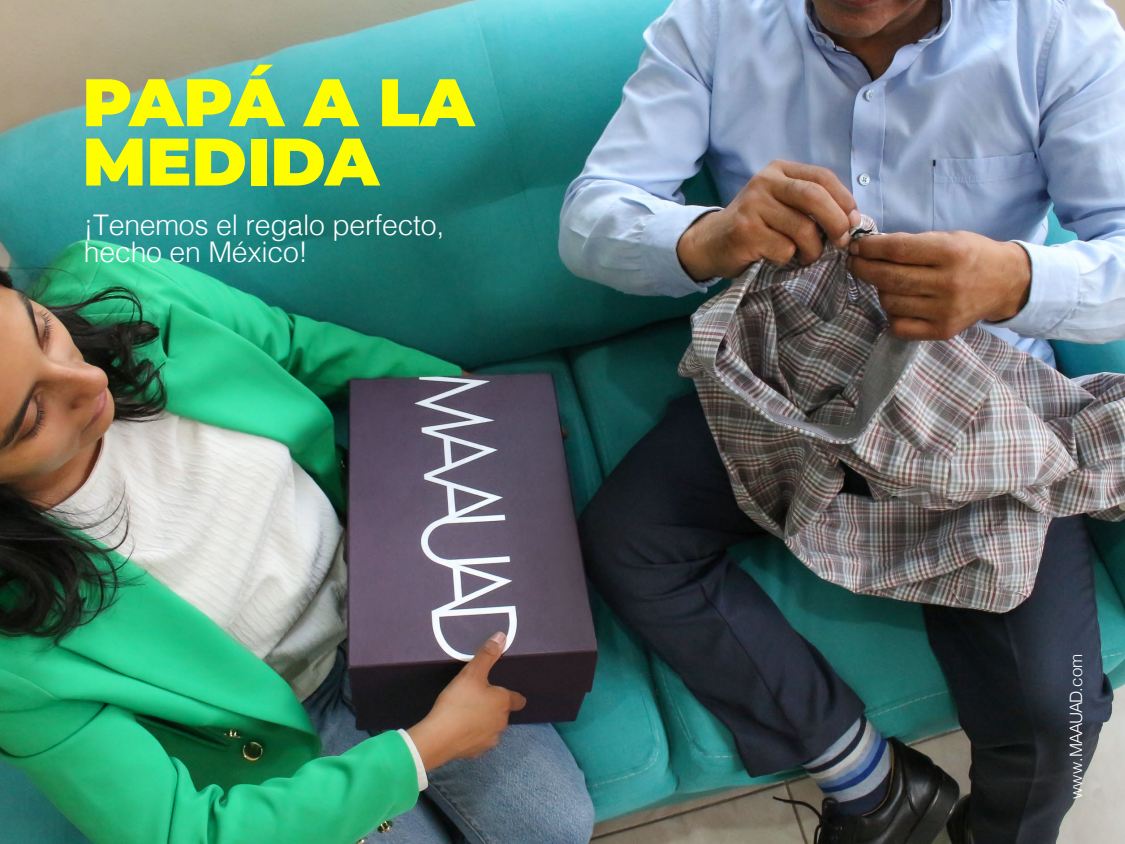
<style>
.page{position:relative;width:1125px;height:844px;background:#fff}
.page>*{position:absolute;margin:0;border:0;box-sizing:border-box;transform-origin:0 0}
.t1{font:900 67.05px/59.3px "Montserrat";color:#fffe00}
.t2{font:300 28.42px/27.8px "Helvetica";letter-spacing:-.01em;color:#fff}
.t3{font:300 17.02px "Helvetica";letter-spacing:-.065em;color:#fff}
</style>
<div class="page">
<img style="left:0;top:0;width:1125px;height:844px">
<h1 class="t1" style="left:82px;top:68px;width:393px">PAPÁ A LA<br>MEDIDA</h1>
<p class="t2" style="left:84px;top:209px;width:362px">¡Tenemos el regalo perfecto, hecho en México!</p>
<p class="t3" style="left:1062px;top:799px;width:147px;rotate:-90deg">www.MAAUAD.com</p>
</div>
